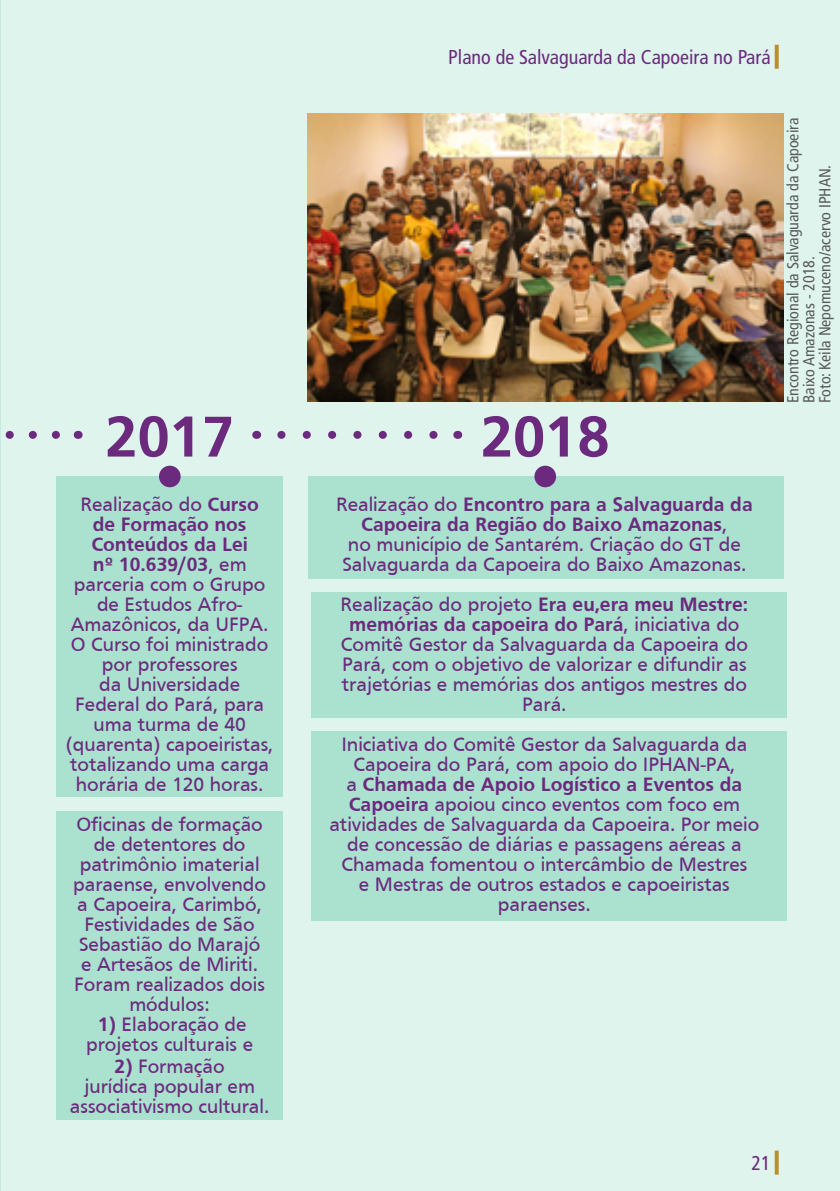
<style>
.page{position:relative;width:840px;height:1191px;background:#fff}
.page>*{position:absolute;margin:0;border:0;box-sizing:border-box;transform-origin:0 0}
.t1{font:700 60px "Frutiger";color:#6c2a7e}
.t2{font:20px/20px "Frutiger";color:#6c2a7e;text-align:center}
.t3{font:condensed 20px "Frutiger";color:#6c2a7e}
.t4{font:condensed 16px/16px "Frutiger";color:#58595b}
.s1{font-weight:700}
</style>
<div class="page">
<div style="left:0;top:0;width:839px;height:1191px;background:#dff4ed"></div>
<div style="left:57px;top:476px;width:225px;height:321px;background:#aae2cf"></div>
<div style="left:57px;top:811px;width:225px;height:308px;background:#aae2cf"></div>
<div style="left:159px;top:466px;width:21px;height:21px;background:#6c2a7e;border-radius:50%"></div>
<svg style="left:0;top:431px;width:60px;height:8px"></svg>
<div style="left:307px;top:476px;width:476px;height:103px;background:#aae2cf"></div>
<div style="left:311px;top:592px;width:475px;height:125px;background:#aae2cf"></div>
<div style="left:311px;top:731px;width:475px;height:189px;background:#aae2cf"></div>
<div style="left:534px;top:466px;width:21px;height:21px;background:#6c2a7e;border-radius:50%"></div>
<svg style="left:281px;top:431px;width:157px;height:8px"></svg>
<img style="left:307px;top:113px;width:476px;height:288px">
<svg style="left:774px;top:1150px;width:4px;height:24px"></svg>
<svg style="left:774px;top:45px;width:4px;height:24px"></svg>
<h1 class="t1" style="left:105px;top:402px;width:130px">2017</h1>
<p class="t2" style="left:66px;top:494px;width:209px">Realização do <span class="s1">Curso<br>de Formação nos<br>Conteúdos da Lei<br>nº 10.639/03</span>, em parceria com o Grupo de Estudos Afro-<br>Amazônicos, da UFPA.<br>O Curso foi ministrado por professores<br>da Universidade<br>Federal do Pará, para uma turma de 40 (quarenta) capoeiristas, totalizando uma carga horária de 120 horas.</p>
<p class="t2" style="left:73px;top:814px;width:194px">Oficinas de formação de detentores do patrimônio imaterial paraense, envolvendo a Capoeira, Carimbó,<br>Festividades de São<br>Sebastião do Marajó e Artesãos de Miriti.<br>Foram realizados dois módulos:</p>
<p class="t2" style="left:86px;top:1014px;width:168px"><span class="s1">1)</span> Elaboração de projetos culturais e</p>
<p class="t2" style="left:70px;top:1056px;width:201px"><span class="s1">2)</span> Formação<br>jurídica popular em associativismo cultural.</p>
<p class="t3" style="left:448px;top:46px;width:324px">Plano de Salvaguarda da Capoeira no Pará</p>
<h1 class="t1" style="left:480px;top:402px;width:130px">2018</h1>
<p class="t2" style="left:336px;top:494px;width:418px">Realização do <span class="s1">Encontro para a Salvaguarda da Capoeira da Região do Baixo Amazonas</span>,<br>no município de Santarém. Criação do GT de Salvaguarda da Capoeira do Baixo Amazonas.</p>
<p class="t2" style="left:340px;top:594px;width:409px">Realização do projeto <span class="s1">Era eu,era meu Mestre: memórias da capoeira do Pará</span>, iniciativa do Comitê Gestor da Salvaguarda da Capoeira do Pará, com o objetivo de valorizar e difundir as trajetórias e memórias dos antigos mestres do Pará.</p>
<p class="t2" style="left:329px;top:734px;width:431px">Iniciativa do Comitê Gestor da Salvaguarda da Capoeira do Pará, com apoio do IPHAN-PA,<br>a <span class="s1">Chamada de Apoio Logístico a Eventos da Capoeira</span> apoiou cinco eventos com foco em atividades de Salvaguarda da Capoeira. Por meio de concessão de diárias e passagens aéreas a Chamada fomentou o intercâmbio de Mestres<br>e Mestras de outros estados e capoeiristas paraenses.</p>
<p class="t4" style="left:784px;top:403px;width:287px;rotate:-90deg">Encontro Regional da Salvaguarda da Capoeira<br>Baixo Amazonas - 2018.<br>Foto: Keila Nepomuceno/acervo IPHAN.</p>
<p class="t3" style="left:751px;top:1151px;width:21px">21</p>
</div>
